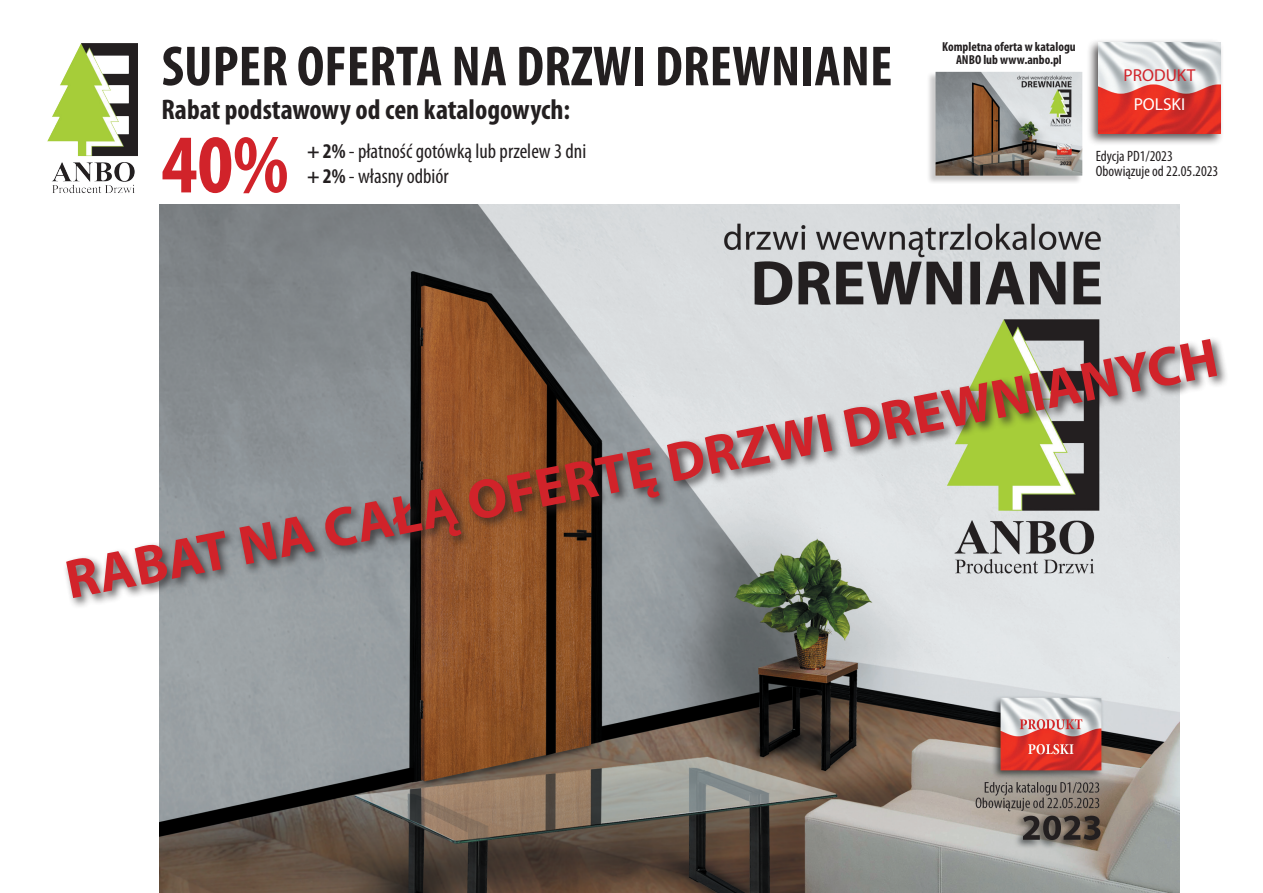
<style>
.page{position:relative;width:1263px;height:893px;background:#fff}
.page>*{position:absolute;margin:0;border:0;box-sizing:border-box;transform-origin:0 0}
.t1{font:700 condensed 84px "Myriad Pro";color:#d1232a}
.t2{font:700 condensed 57px "Myriad Pro";color:#231f20}
.t3{font:700 55.5px "Myriad Pro";color:#d1232a}
.t4{font:700 condensed 28.5px "Myriad Pro";color:#231f20}
.t5{font:condensed 21px "Myriad Pro";color:#231f20}
.t6{font:17.4px "Myriad Pro";color:#d1232a}
.t7{font:17.4px "Myriad Pro";color:#fff}
.podpis{font:condensed 15px "Myriad Pro";color:#231f20}
.nazwa_koloru{font:700 condensed 13.05px/13px "Myriad Pro";color:#231f20;text-align:center}
.s1{font-weight:700}
</style>
<div class="page">
<img style="left:159px;top:204px;width:1021px;height:689px">
<img style="left:48px;top:43px;width:90px;height:151px">
<div style="left:1086px;top:39px;width:138px;height:107px;background:#231f20;opacity:.75"></div>
<img style="left:1099px;top:43px;width:121px;height:91px">
<div style="left:926px;top:71px;width:157px;height:113px;background:#231f20;opacity:.24"></div>
<img style="left:935px;top:72px;width:147px;height:104px">
<div style="left:63px;top:336px;width:1166px;height:274px;background:#231f20;opacity:.75"></div>
<p class="t2" style="left:162px;top:31px;width:732px">SUPER OFERTA NA DRZWI DREWNIANE</p>
<p class="t4" style="left:162px;top:92px;width:410px">Rabat podstawowy od cen katalogowych:</p>
<p class="t5" style="left:307px;top:138px;width:281px"><span class="s1">+ 2%</span> - płatność gotówką lub przelew 3 dni</p>
<p class="t5" style="left:307px;top:164px;width:143px"><span class="s1">+ 2%</span> - własny odbiór</p>
<p class="t1" style="left:162px;top:112px;width:128px">40%</p>
<p class="nazwa_koloru" style="left:942px;top:40px;width:135px">Kompletna oferta w katalogu<br>ANBO lub www.anbo.pl</p>
<p class="t6" style="left:1123px;top:64px;width:73px">PRODUKT</p>
<p class="t7" style="left:1134px;top:93px;width:53px">POLSKI</p>
<p class="podpis" style="left:1096px;top:147px;width:78px">Edycja PD1/2023</p>
<p class="podpis" style="left:1096px;top:162px;width:124px">Obowiązuje od 22.05.2023</p>
<p class="t3" style="left:59px;top:545px;width:1174px;rotate:-11deg">RABAT NA CAŁĄ OFERTĘ DRZWI DREWNIANYCH</p>
</div>
